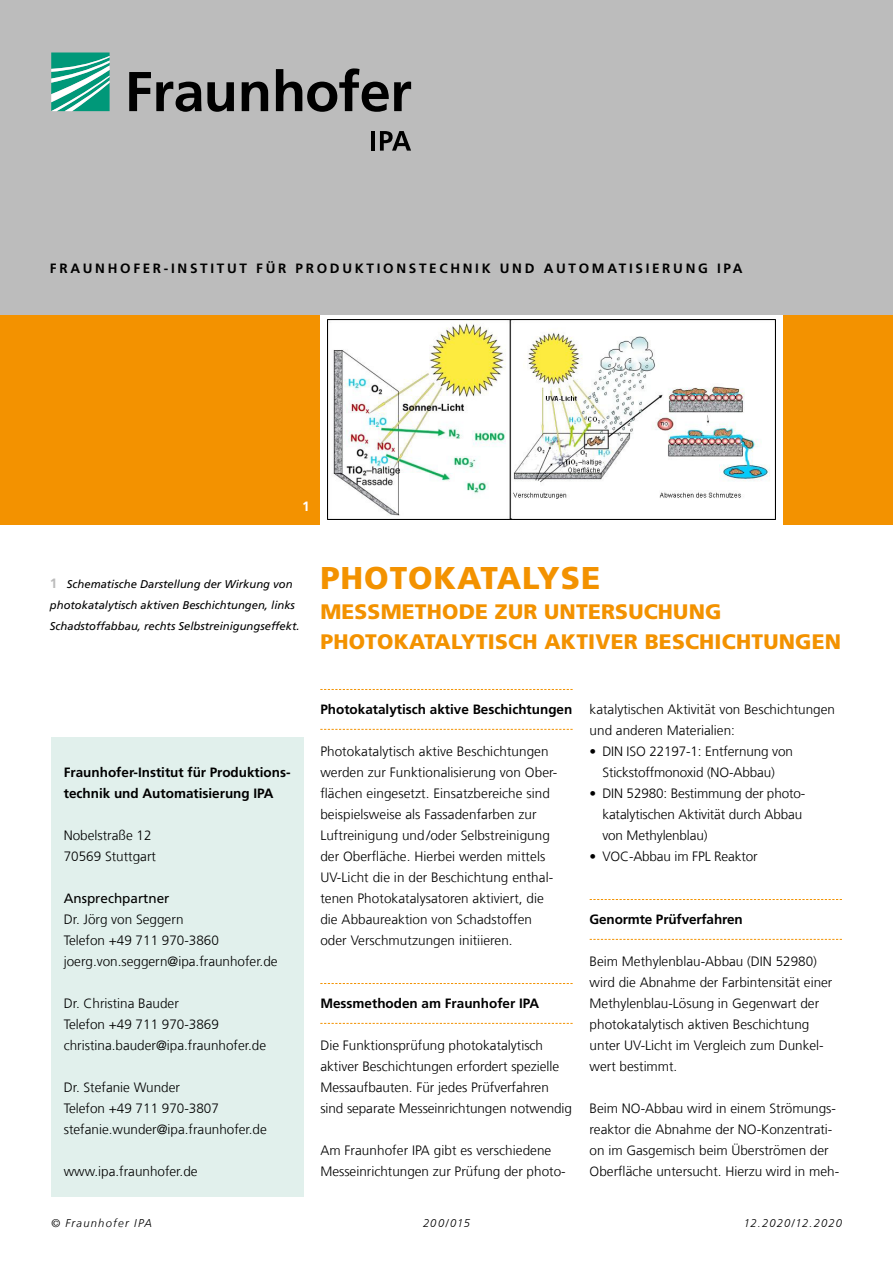
<style>
.page{position:relative;width:893px;height:1263px;background:#fff}
.page>*{position:absolute;margin:0;border:0;box-sizing:border-box;transform-origin:0 0}
._02_Standardüberschr{font:900 31.5px "Frutiger LT Com";letter-spacing:.03em;color:#f39200}
._03_Standardüberschr{font:900 21px/30px "Frutiger LT Com";letter-spacing:.01em;color:#f39200}
._06_Fließtext_45{font:300 13.5px/21px "Frutiger LT Com";color:#000}
._07_Zwischenüberschr{font:700 13.5px/21px "Frutiger LT Com";color:#000}
._10_Institutsname{font:700 13.5px "Frutiger LT Com";letter-spacing:.2em;color:#000}
._06_Fließtext_45-2{font:13.5px "Frutiger LT Com";color:#000}
.t1{font:700 13.5px "Frutiger LT Com";color:#fff}
._05_Marginalie_Bildu{font:italic 11.25px/21px "Frutiger LT Com";color:#000}
._15_____PB-Nr____Ers{font:italic 300 11.25px "Frutiger LT Com";letter-spacing:.095em;color:#000}
.s1{font-weight:700;font-style:normal;font-size:13.5px;color:#bcbcbc}
</style>
<div class="page">
<div style="left:0;top:315px;width:893px;height:210px;background:#f39200"></div>
<div style="left:0;top:0;width:893px;height:315px;background:#bcbcbc"></div>
<svg style="left:51px;top:53px;width:59px;height:58px;background:#4cb59f"></svg>
<svg style="left:129px;top:68px;width:282px;height:44px"></svg>
<hr style="left:371px;top:131px;width:4px;height:20px;background:#000">
<svg style="left:380px;top:131px;width:31px;height:20px"></svg>
<svg style="left:320px;top:689px;width:253px;height:1px"></svg>
<svg style="left:320px;top:729px;width:253px;height:1px"></svg>
<svg style="left:320px;top:983px;width:253px;height:1px"></svg>
<svg style="left:320px;top:1023px;width:253px;height:1px"></svg>
<svg style="left:590px;top:899px;width:252px;height:1px"></svg>
<svg style="left:590px;top:939px;width:252px;height:1px"></svg>
<div style="left:51px;top:738px;width:252px;height:459px;background:#e1f0ec"></div>
<div style="left:320px;top:315px;width:463px;height:210px;background:#fff"></div>
<img style="left:328px;top:319px;width:448px;height:200px">
<p class="_10_Institutsname" style="left:50px;top:260px;width:694px">FRAUNHOFER-INSTITUT FÜR PRODUKTIONSTECHNIK UND AUTOMATISIERUNG IPA</p>
<p class="t1" style="left:302px;top:498px;width:9px">1</p>
<p class="_05_Marginalie_Bildu" style="left:50px;top:574px;width:251px"><span class="s1">1</span> Schematische Darstellung der Wirkung von photokatalytisch aktiven Beschichtungen, links<br>Schadstoffabbau, rechts Selbstreinigungseffekt.</p>
<p class="_02_Standardüberschr" style="left:320px;top:559px;width:281px">PHOTOKATALYSE</p>
<p class="_03_Standardüberschr" style="left:320px;top:597px;width:522px">MESSMETHODE ZUR UNTERSUCHUNG<br>PHOTOKATALYTISCH AKTIVER BESCHICHTUNGEN</p>
<p class="_06_Fließtext_45" style="left:590px;top:699px;width:247px">katalytischen Aktivität von Beschichtungen und anderen Materialien:</p>
<p class="_06_Fließtext_45" style="left:590px;top:741px;width:205px;text-align:center">• DIN ISO 22197-1: Entfernung von<br>Stickstoffmonoxid (NO-Abbau)</p>
<p class="_06_Fließtext_45" style="left:602px;top:783px;width:204px;text-indent:-13px">• DIN 52980: Bestimmung der photo&shy;katalytischen Aktivität durch Abbau von Methylenblau)</p>
<p class="_06_Fließtext_45" style="left:590px;top:846px;width:169px">• VOC-Abbau im FPL Reaktor</p>
<p class="_07_Zwischenüberschr" style="left:320px;top:699px;width:254px">Photokatalytisch aktive Beschichtungen</p>
<p class="_06_Fließtext_45" style="left:320px;top:741px;width:239px">Photokatalytisch aktive Beschichtungen werden zur Funktionalisierung von Ober&shy;flächen eingesetzt. Einsatzbereiche sind beispielsweise als Fassadenfarben zur Luftreinigung und/oder Selbstreinigung der Oberfläche. Hierbei werden mittels UV-Licht die in der Beschichtung enthal&shy;tenen Photokatalysatoren aktiviert, die die Abbaureaktion von Schadstoffen oder Verschmutzungen initiieren.</p>
<p class="_07_Zwischenüberschr" style="left:64px;top:762px;width:228px">Fraunhofer-Institut für Produktions&shy;technik und Automatisierung IPA</p>
<p class="_06_Fließtext_45" style="left:64px;top:825px;width:89px">Nobelstraße 12</p>
<p class="_06_Fließtext_45" style="left:64px;top:846px;width:94px">70569 Stuttgart</p>
<p class="_06_Fließtext_45-2" style="left:64px;top:890px;width:107px">Ansprechpartner</p>
<p class="_06_Fließtext_45" style="left:64px;top:909px;width:121px">Dr. Jörg von Seggern</p>
<p class="_06_Fließtext_45" style="left:64px;top:930px;width:157px">Telefon +49 711 970-3860</p>
<p class="_06_Fließtext_45" style="left:64px;top:951px;width:215px">joerg.von.seggern@ipa.fraunhofer.de</p>
<p class="_06_Fließtext_45" style="left:64px;top:993px;width:117px">Dr. Christina Bauder</p>
<p class="_06_Fließtext_45" style="left:64px;top:1014px;width:157px">Telefon +49 711 970-3869</p>
<p class="_06_Fließtext_45" style="left:64px;top:1035px;width:204px">christina.bauder@ipa.fraunhofer.de</p>
<p class="_06_Fließtext_45" style="left:64px;top:1077px;width:118px">Dr. Stefanie Wunder</p>
<p class="_06_Fließtext_45" style="left:64px;top:1098px;width:157px">Telefon +49 711 970-3807</p>
<p class="_06_Fließtext_45" style="left:64px;top:1119px;width:205px">stefanie.wunder@ipa.fraunhofer.de</p>
<p class="_06_Fließtext_45" style="left:64px;top:1161px;width:135px">www.ipa.fraunhofer.de</p>
<p class="_15_____PB-Nr____Ers" style="left:51px;top:1216px;width:103px">© Fraunhofer IPA</p>
<p class="_15_____PB-Nr____Ers" style="left:423px;top:1216px;width:48px">200/015</p>
<p class="_15_____PB-Nr____Ers" style="left:744px;top:1216px;width:100px">12.2020/12.2020</p>
<p class="_07_Zwischenüberschr" style="left:590px;top:909px;width:154px">Genormte Prüfverfahren</p>
<p class="_06_Fließtext_45" style="left:590px;top:951px;width:244px">Beim Methylenblau-Abbau (DIN 52980) wird die Abnahme der Farbintensität einer Methylenblau-Lösung in Gegenwart der photokatalytisch aktiven Beschichtung unter UV-Licht im Vergleich zum Dunkel&shy;wert bestimmt.</p>
<p class="_06_Fließtext_45" style="left:590px;top:1098px;width:251px">Beim NO-Abbau wird in einem Strömungs&shy;reaktor die Abnahme der NO-Konzentrati&shy;on im Gasgemisch beim Überströmen der Oberfläche untersucht. Hierzu wird in meh-</p>
<p class="_07_Zwischenüberschr" style="left:320px;top:993px;width:220px">Messmethoden am Fraunhofer IPA</p>
<p class="_06_Fließtext_45" style="left:320px;top:1035px;width:253px">Die Funktionsprüfung photokatalytisch aktiver Beschichtungen erfordert spezielle Messaufbauten. Für jedes Prüfverfahren sind separate Messeinrichtungen notwendig</p>
<p class="_06_Fließtext_45" style="left:320px;top:1140px;width:247px">Am Fraunhofer IPA gibt es verschiedene<br>Messeinrichtungen zur Prüfung der photo-</p>
</div>
